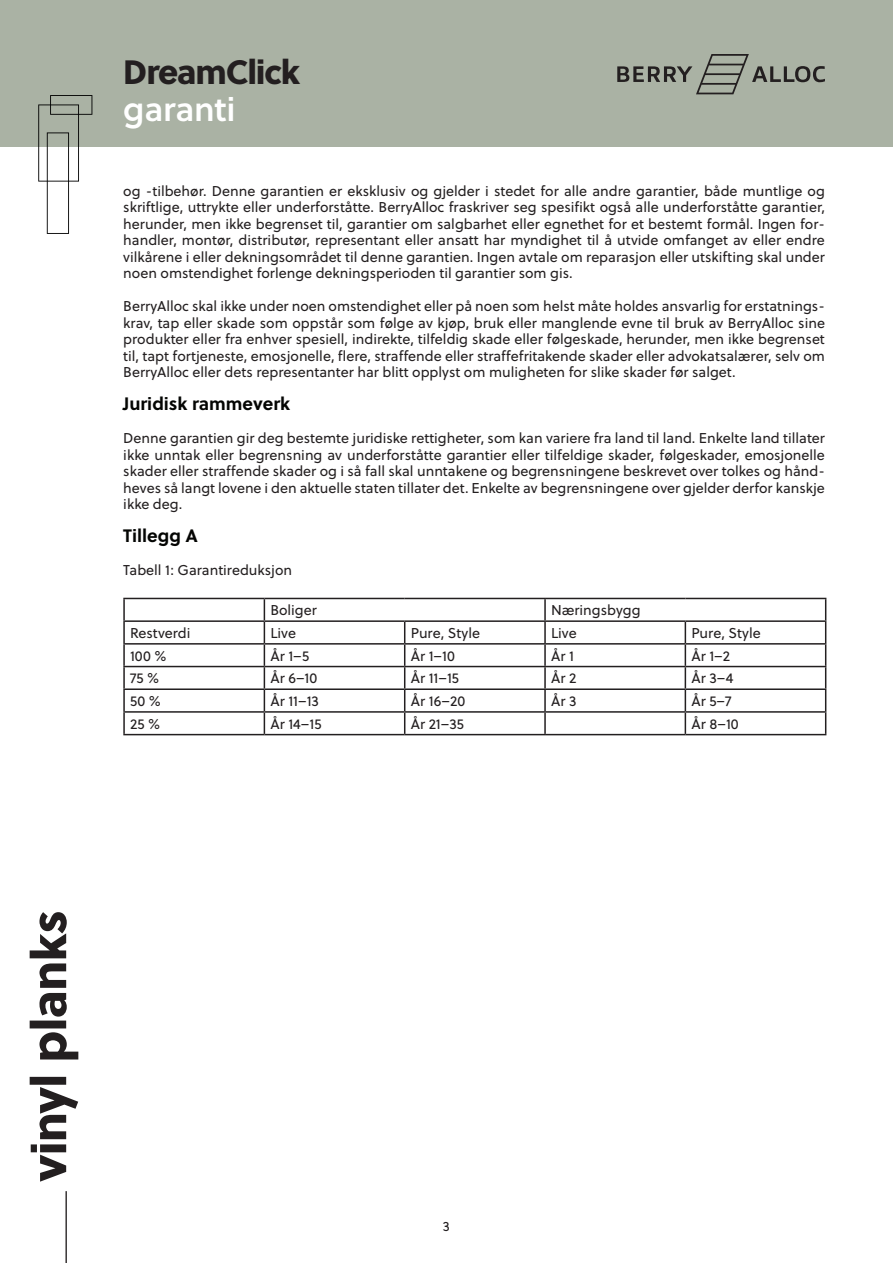
<style>
.page{position:relative;width:893px;height:1263px;background:#fff}
.page>*{position:absolute;margin:0;border:0;box-sizing:border-box;transform-origin:0 0}
.t1{font:33.75px "Soleil Xb";letter-spacing:-.035em;color:#231f20}
.t2{font:33.75px "Soleil Sb";letter-spacing:-.01em;color:#fff}
.t3{font:700 18px "Soleil";color:#040503}
.t4{font:14.25px/16.5px "Soleil";color:#231f20;text-align:justify}
.t5{font:13.5px "Soleil";color:#231f20}
</style>
<div class="page">
<div style="left:0;top:0;width:893px;height:147px;background:#aab2a4"></div>
<svg style="left:38px;top:95px;width:54px;height:139px"></svg>
<svg style="left:617px;top:54px;width:208px;height:40px"></svg>
<svg style="left:30px;top:912px;width:48px;height:270px"></svg>
<hr style="left:66px;top:1191px;width:1px;height:72px;background:#231f20">
<hr style="left:123px;top:598px;width:141px;height:1px;background:#231f20">
<hr style="left:123px;top:599px;width:2px;height:21px;background:#231f20">
<hr style="left:264px;top:598px;width:141px;height:1px;background:#231f20">
<hr style="left:405px;top:598px;width:140px;height:1px;background:#231f20">
<hr style="left:545px;top:598px;width:140px;height:1px;background:#231f20">
<hr style="left:544px;top:599px;width:2px;height:21px;background:#231f20">
<hr style="left:685px;top:598px;width:141px;height:1px;background:#231f20">
<hr style="left:123px;top:620px;width:141px;height:2px;background:#231f20">
<hr style="left:123px;top:622px;width:2px;height:21px;background:#231f20">
<hr style="left:264px;top:620px;width:141px;height:2px;background:#231f20">
<hr style="left:405px;top:620px;width:140px;height:2px;background:#231f20">
<hr style="left:545px;top:620px;width:140px;height:2px;background:#231f20">
<hr style="left:544px;top:622px;width:2px;height:21px;background:#231f20">
<hr style="left:685px;top:620px;width:141px;height:2px;background:#231f20">
<hr style="left:123px;top:643px;width:141px;height:2px;background:#231f20">
<hr style="left:123px;top:645px;width:2px;height:21px;background:#231f20">
<hr style="left:264px;top:643px;width:141px;height:2px;background:#231f20">
<hr style="left:405px;top:643px;width:140px;height:2px;background:#231f20">
<hr style="left:545px;top:643px;width:140px;height:2px;background:#231f20">
<hr style="left:544px;top:645px;width:2px;height:21px;background:#231f20">
<hr style="left:685px;top:643px;width:141px;height:2px;background:#231f20">
<hr style="left:123px;top:666px;width:141px;height:1px;background:#231f20">
<hr style="left:123px;top:667px;width:2px;height:21px;background:#231f20">
<hr style="left:264px;top:666px;width:141px;height:1px;background:#231f20">
<hr style="left:405px;top:666px;width:140px;height:1px;background:#231f20">
<hr style="left:545px;top:666px;width:140px;height:1px;background:#231f20">
<hr style="left:544px;top:667px;width:2px;height:21px;background:#231f20">
<hr style="left:685px;top:666px;width:141px;height:1px;background:#231f20">
<hr style="left:123px;top:688px;width:141px;height:2px;background:#231f20">
<hr style="left:123px;top:690px;width:2px;height:21px;background:#231f20">
<hr style="left:264px;top:688px;width:141px;height:2px;background:#231f20">
<hr style="left:405px;top:688px;width:140px;height:2px;background:#231f20">
<hr style="left:545px;top:688px;width:140px;height:2px;background:#231f20">
<hr style="left:544px;top:690px;width:2px;height:21px;background:#231f20">
<hr style="left:685px;top:688px;width:141px;height:2px;background:#231f20">
<hr style="left:123px;top:711px;width:141px;height:2px;background:#231f20">
<hr style="left:123px;top:713px;width:2px;height:21px;background:#231f20">
<hr style="left:264px;top:711px;width:141px;height:2px;background:#231f20">
<svg style="left:264px;top:599px;width:1px;height:135px"></svg>
<hr style="left:405px;top:711px;width:140px;height:2px;background:#231f20">
<svg style="left:404px;top:622px;width:1px;height:112px"></svg>
<hr style="left:545px;top:711px;width:140px;height:2px;background:#231f20">
<hr style="left:544px;top:713px;width:2px;height:21px;background:#231f20">
<hr style="left:685px;top:711px;width:141px;height:2px;background:#231f20">
<svg style="left:685px;top:622px;width:1px;height:112px"></svg>
<svg style="left:825px;top:599px;width:1px;height:135px"></svg>
<hr style="left:123px;top:734px;width:141px;height:1px;background:#231f20">
<hr style="left:264px;top:734px;width:141px;height:1px;background:#231f20">
<hr style="left:405px;top:734px;width:140px;height:1px;background:#231f20">
<hr style="left:545px;top:734px;width:140px;height:1px;background:#231f20">
<hr style="left:685px;top:734px;width:141px;height:1px;background:#231f20">
<h1 class="t1" style="left:123px;top:45px;width:178px">DreamClick</h1>
<p class="t2" style="left:123px;top:83px;width:114px">garanti</p>
<p class="t4" style="left:123px;top:182px;width:703px">og -tilbehør. Denne garantien er eksklusiv og gjelder i stedet for alle andre garantier, både muntlige og skriftlige, uttrykte eller underforståtte. BerryAlloc fraskriver seg spesifikt også alle underforståtte garantier, herunder, men ikke begrenset til, garantier om salgbarhet eller egnethet for et bestemt formål. Ingen for&shy;handler, montør, distributør, representant eller ansatt har myndighet til å utvide omfanget av eller endre vilkårene i eller dekningsområdet til denne garantien. Ingen avtale om reparasjon eller utskifting skal under noen omstendighet forlenge dekningsperioden til garantier som gis.</p>
<p class="t4" style="left:123px;top:298px;width:703px">BerryAlloc skal ikke under noen omstendighet eller på noen som helst måte holdes ansvarlig for erstatnings&shy;krav, tap eller skade som oppstår som følge av kjøp, bruk eller manglende evne til bruk av BerryAlloc sine produkter eller fra enhver spesiell, indirekte, tilfeldig skade eller følgeskade, herunder, men ikke begrenset til, tapt fortjeneste, emosjonelle, flere, straffende eller straffefritakende skader eller advokatsalærer, selv om BerryAlloc eller dets representanter har blitt opplyst om muligheten for slike skader før salget.</p>
<p class="t3" style="left:123px;top:390px;width:168px">Juridisk rammeverk</p>
<p class="t4" style="left:123px;top:430px;width:703px">Denne garantien gir deg bestemte juridiske rettigheter, som kan variere fra land til land. Enkelte land tillater ikke unntak eller begrensning av underforståtte garantier eller tilfeldige skader, følgeskader, emosjonelle skader eller straffende skader og i så fall skal unntakene og begrensningene beskrevet over tolkes og hånd&shy;heves så langt lovene i den aktuelle staten tillater det. Enkelte av begrensningene over gjelder derfor kanskje ikke deg.</p>
<p class="t3" style="left:123px;top:522px;width:76px">Tillegg A</p>
<p class="t4" style="left:123px;top:562px;width:170px">Tabell 1: Garantireduksjon</p>
<p class="t4" style="left:270px;top:601px;width:48px">Boliger</p>
<p class="t4" style="left:551px;top:601px;width:91px">Næringsbygg</p>
<p class="t4" style="left:130px;top:624px;width:62px">Restverdi</p>
<p class="t4" style="left:270px;top:624px;width:27px">Live</p>
<p class="t4" style="left:411px;top:624px;width:71px">Pure, Style</p>
<p class="t4" style="left:551px;top:624px;width:27px">Live</p>
<p class="t4" style="left:691px;top:624px;width:71px">Pure, Style</p>
<p class="t4" style="left:130px;top:647px;width:38px">100 %</p>
<p class="t4" style="left:270px;top:647px;width:40px">År 1–5</p>
<p class="t4" style="left:411px;top:647px;width:46px">År 1–10</p>
<p class="t4" style="left:551px;top:647px;width:24px">År 1</p>
<p class="t4" style="left:691px;top:647px;width:40px">År 1–2</p>
<p class="t4" style="left:130px;top:670px;width:31px">75 %</p>
<p class="t4" style="left:270px;top:670px;width:48px">År 6–10</p>
<p class="t4" style="left:411px;top:670px;width:50px">År 11–15</p>
<p class="t4" style="left:551px;top:670px;width:27px">År 2</p>
<p class="t4" style="left:691px;top:670px;width:44px">År 3–4</p>
<p class="t4" style="left:130px;top:692px;width:32px">50 %</p>
<p class="t4" style="left:270px;top:692px;width:50px">År 11–13</p>
<p class="t4" style="left:411px;top:692px;width:56px">År 16–20</p>
<p class="t4" style="left:551px;top:692px;width:27px">År 3</p>
<p class="t4" style="left:691px;top:692px;width:42px">År 5–7</p>
<p class="t4" style="left:130px;top:715px;width:32px">25 %</p>
<p class="t4" style="left:270px;top:715px;width:53px">År 14–15</p>
<p class="t4" style="left:411px;top:715px;width:55px">År 21–35</p>
<p class="t4" style="left:691px;top:715px;width:49px">År 8–10</p>
<p class="t5" style="left:443px;top:1216px;width:9px">3</p>
</div>
